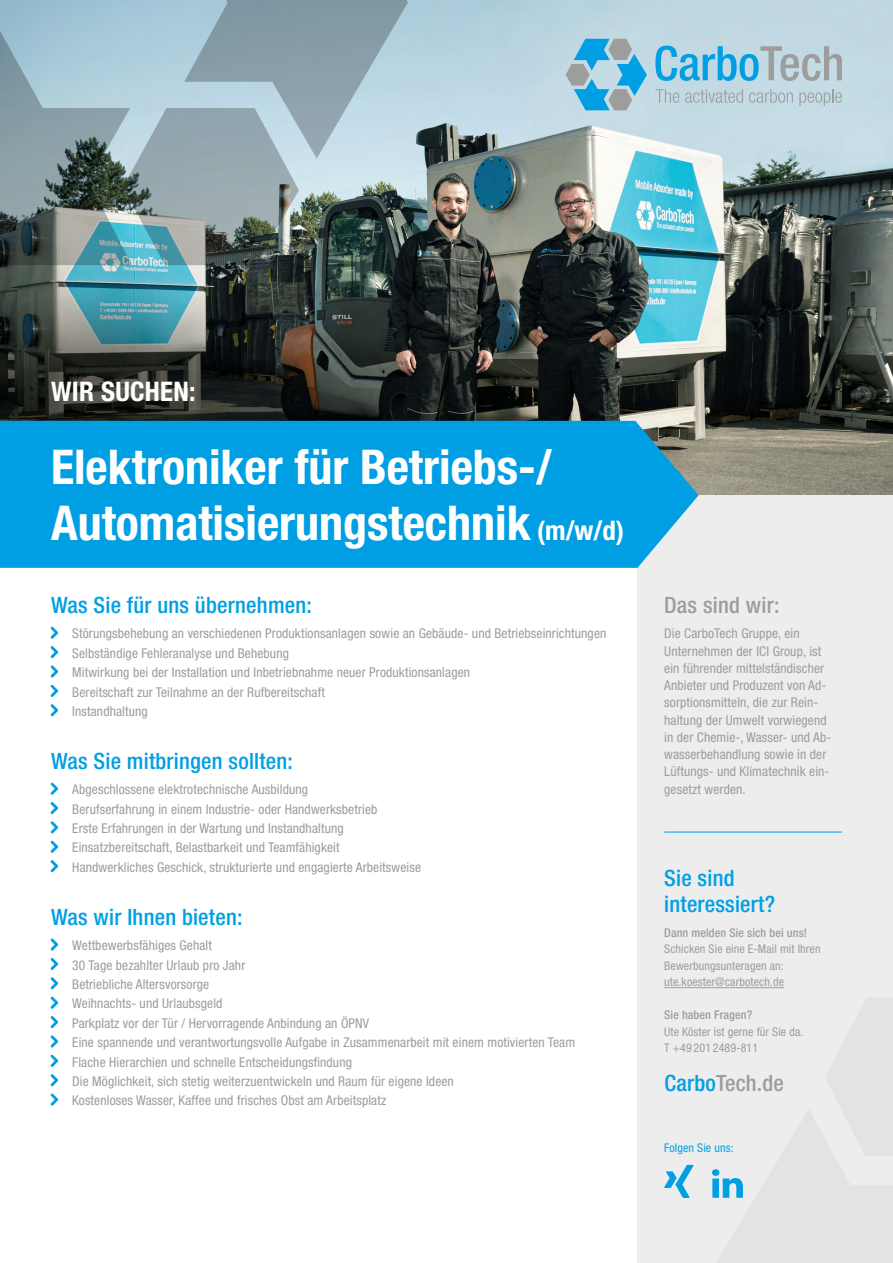
<style>
.page{position:relative;width:893px;height:1263px;background:#fff}
.page>*{position:absolute;margin:0;border:0;box-sizing:border-box;transform-origin:0 0}
.t1{font:700 condensed 48px/55.5px "Helvetica Neue LT Std";color:#fff}
.t2{font:700 condensed 27px "Helvetica Neue LT Std";letter-spacing:.01em;color:#fff}
.t3{font:500 condensed 22.5px/25.5px "Helvetica Neue LT Std";letter-spacing:.01em;color:#009fe3}
.t4{font:500 condensed 22.5px "Helvetica Neue LT Std";letter-spacing:.01em;color:#9d9d9c}
.t5{font:condensed 13.5px/17.2px "Helvetica Neue LT Std";letter-spacing:.01em;color:#9d9d9c}
.t6{font:condensed 12px/16.5px "Helvetica Neue LT Std";letter-spacing:.01em;color:#9d9d9c}
.t7{font:500 condensed 12px "Helvetica Neue LT Std";letter-spacing:.01em;color:#9d9d9c}
.t8{font:condensed 12px "Helvetica Neue LT Std";letter-spacing:.01em;color:#009fe3}
.s1{font-size:27px}
.s2{font-weight:500}
.s3{color:#009fe3}
</style>
<div class="page">
<div style="left:638px;top:358px;width:255px;height:905px;background:#ededed"></div>
<hr style="left:664px;top:832px;width:178px;height:1px;background:#009fe3">
<svg style="left:51px;top:627px;width:7px;height:12px"></svg>
<svg style="left:51px;top:646px;width:7px;height:12px"></svg>
<svg style="left:51px;top:665px;width:7px;height:12px"></svg>
<svg style="left:51px;top:685px;width:7px;height:12px"></svg>
<svg style="left:51px;top:704px;width:7px;height:12px"></svg>
<svg style="left:51px;top:782px;width:7px;height:12px"></svg>
<svg style="left:51px;top:802px;width:7px;height:12px"></svg>
<svg style="left:51px;top:821px;width:7px;height:12px"></svg>
<svg style="left:51px;top:841px;width:7px;height:12px"></svg>
<svg style="left:51px;top:860px;width:7px;height:12px"></svg>
<svg style="left:51px;top:938px;width:7px;height:12px"></svg>
<svg style="left:51px;top:958px;width:7px;height:12px"></svg>
<svg style="left:51px;top:977px;width:7px;height:12px"></svg>
<svg style="left:51px;top:996px;width:7px;height:13px"></svg>
<svg style="left:51px;top:1016px;width:7px;height:12px"></svg>
<svg style="left:51px;top:1035px;width:7px;height:12px"></svg>
<svg style="left:51px;top:1055px;width:7px;height:12px"></svg>
<svg style="left:51px;top:1074px;width:7px;height:12px"></svg>
<svg style="left:51px;top:1093px;width:7px;height:12px"></svg>
<img style="left:0;top:0;width:893px;height:494px">
<div style="left:0;top:421px;width:699px;height:147px;background:#009fe3"></div>
<svg style="left:566px;top:39px;width:81px;height:71px;background:#7abad5"></svg>
<svg style="left:655px;top:46px;width:187px;height:35px;background:#90c1d6"></svg>
<svg style="left:656px;top:89px;width:23px;height:14px"></svg>
<svg style="left:685px;top:89px;width:58px;height:14px"></svg>
<svg style="left:749px;top:89px;width:44px;height:14px"></svg>
<svg style="left:799px;top:89px;width:43px;height:17px"></svg>
<svg style="left:664px;top:1165px;width:29px;height:33px"></svg>
<svg style="left:712px;top:1169px;width:31px;height:29px"></svg>
<hr style="left:664px;top:987px;width:120px;height:1px;background:#9d9d9c">
<svg style="left:0;top:0;width:408px;height:265px;background:#8ba3aa"></svg>
<p class="t2" style="left:51px;top:375px;width:146px">WIR SUCHEN:</p>
<p class="t1" style="left:51px;top:439px;width:575px">Elektroniker für Betriebs-/<br>Automatisierungstechnik <span class="s1">(m/w/d)</span></p>
<p class="t3" style="left:51px;top:592px;width:262px">Was Sie für uns übernehmen:</p>
<p class="t5" style="left:72px;top:625px;width:536px">Störungsbehebung an verschiedenen Produktionsanlagen sowie an Gebäude- und Betriebseinrichtungen</p>
<p class="t5" style="left:72px;top:644px;width:218px">Selbständige Fehleranalyse und Behebung</p>
<p class="t5" style="left:72px;top:664px;width:399px">Mitwirkung bei der Installation und Inbetriebnahme neuer Produktionsanlagen</p>
<p class="t5" style="left:72px;top:683px;width:254px">Bereitschaft zur Teilnahme an der Rufbereitschaft</p>
<p class="t5" style="left:72px;top:702px;width:77px">Instandhaltung</p>
<p class="t3" style="left:51px;top:747px;width:243px">Was Sie mitbringen sollten:</p>
<p class="t5" style="left:72px;top:781px;width:237px">Abgeschlossene elektrotechnische Ausbildung</p>
<p class="t5" style="left:72px;top:800px;width:307px">Berufserfahrung in einem Industrie- oder Handwerksbetrieb</p>
<p class="t5" style="left:72px;top:820px;width:273px">Erste Erfahrungen in der Wartung und Instandhaltung</p>
<p class="t5" style="left:72px;top:839px;width:269px">Einsatzbereitschaft, Belastbarkeit und Teamfähigkeit</p>
<p class="t5" style="left:72px;top:858px;width:350px">Handwerkliches Geschick, strukturierte und engagierte Arbeitsweise</p>
<p class="t3" style="left:51px;top:903px;width:193px">Was wir Ihnen bieten:</p>
<p class="t5" style="left:72px;top:937px;width:141px">Wettbewerbsfähiges Gehalt</p>
<p class="t5" style="left:72px;top:956px;width:175px">30 Tage bezahlter Urlaub pro Jahr</p>
<p class="t5" style="left:72px;top:975px;width:138px">Betriebliche Altersvorsorge</p>
<p class="t5" style="left:72px;top:995px;width:152px">Weihnachts- und Urlaubsgeld</p>
<p class="t5" style="left:72px;top:1014px;width:298px">Parkplatz vor der Tür / Hervorragende Anbindung an ÖPNV</p>
<p class="t5" style="left:72px;top:1034px;width:504px">Eine spannende und verantwortungsvolle Aufgabe in Zusammenarbeit mit einem motivierten Team</p>
<p class="t5" style="left:72px;top:1053px;width:281px">Flache Hierarchien und schnelle Entscheidungsfindung</p>
<p class="t5" style="left:72px;top:1072px;width:383px">Die Möglichkeit, sich stetig weiterzuentwickeln und Raum für eigene Ideen</p>
<p class="t5" style="left:72px;top:1092px;width:316px">Kostenloses Wasser, Kaffee und frisches Obst am Arbeitsplatz</p>
<p class="t4" style="left:664px;top:591px;width:117px">Das sind wir:</p>
<p class="t5" style="left:664px;top:625px;width:168px">Die CarboTech Gruppe, ein<br>Unternehmen der ICI Group, ist ein führender mittelständischer<br>Anbieter und Produzent von Ad&shy;sorptionsmitteln, die zur Rein&shy;haltung der Umwelt vorwiegend in der Chemie-, Wasser- und Ab&shy;wasserbehandlung sowie in der<br>Lüftungs- und Klimatechnik ein&shy;gesetzt werden.</p>
<p class="t3" style="left:664px;top:865px;width:112px">Sie sind interessiert?</p>
<p class="t7" style="left:664px;top:925px;width:144px">Dann melden Sie sich bei uns!</p>
<p class="t6" style="left:664px;top:941px;width:158px">Schicken Sie eine E-Mail mit Ihren<br>Bewerbungsunteragen an: ute.koester@carbotech.de</p>
<p class="t6" style="left:664px;top:1007px;width:141px"><span class="s2">Sie haben Fragen?<br></span>Ute Köster ist gerne für Sie da.<br>T +49 201 2489-811</p>
<p class="t4" style="left:665px;top:1070px;width:121px"><span class="s3">Carbo</span>Tech.de</p>
<p class="t8" style="left:664px;top:1141px;width:71px">Folgen Sie uns:</p>
</div>
